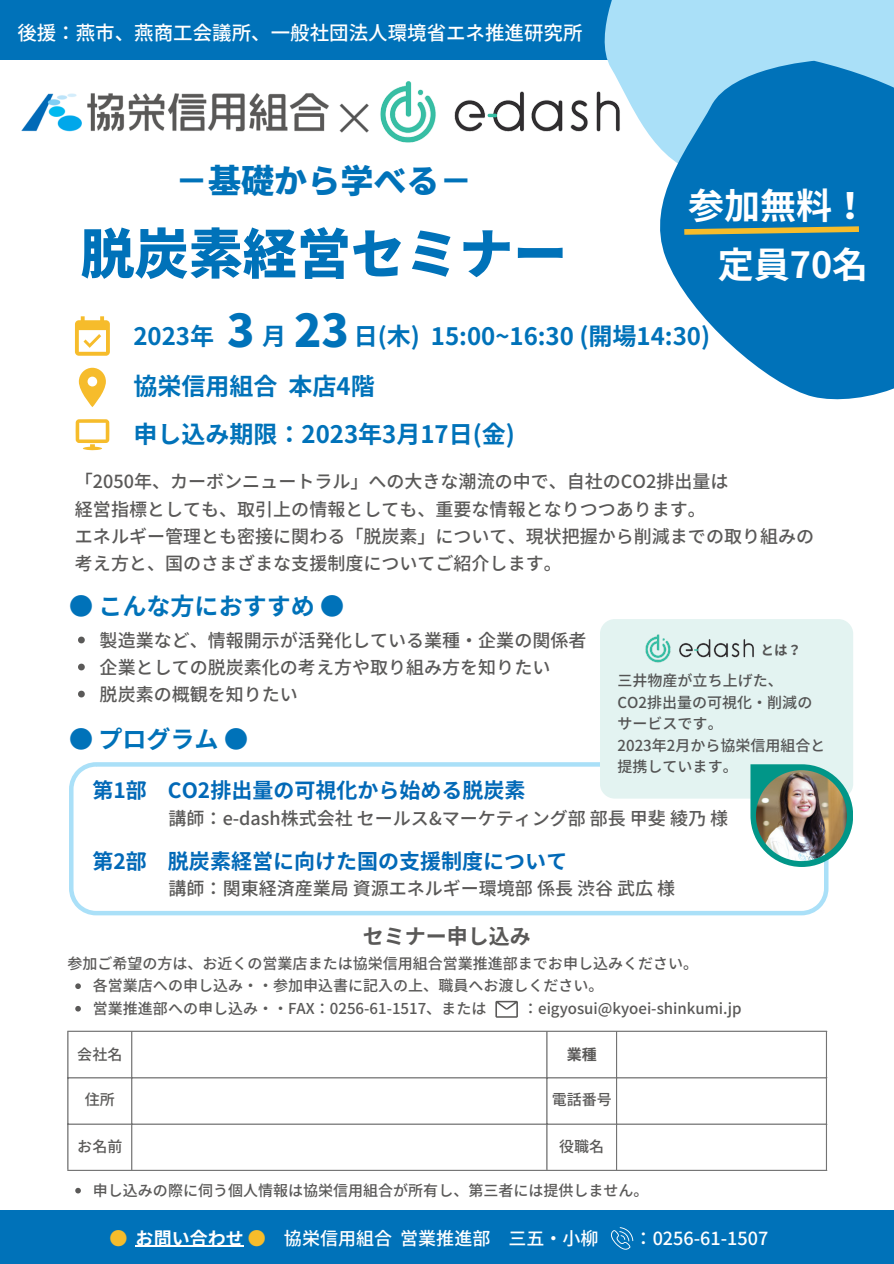
<style>
.page{position:relative;width:894px;height:1264px;background:#fff}
.page>*{position:absolute;margin:0;border:0;box-sizing:border-box;transform-origin:0 0}
.t1{font:800 54px "Source Han Sans JP";color:#0072b9}
.t2{font:800 45px "Source Han Sans JP";color:#0072b9}
.t3{font:45px "Source Han Sans JP";color:#545454}
.t4{font:700 36px/58.5px "Source Han Sans JP";color:#fff;text-align:right}
.t5{font:800 33px "Source Han Sans JP";color:#0072b9}
.t6{font:700 24px/48.2px "Source Han Sans JP";color:#0072b9}
.t7{font:700 21px "Source Han Sans JP";color:#0269b7}
.t8{font:700 21px "Source Han Sans JP";color:#5a5958}
.t9{font:500 19.5px "Source Han Sans JP";color:#fff}
.t10{font:500 18px/27px "Source Han Sans JP";color:#5a5958}
.t11{font:500 18px "Noto Sans JP";color:#fff}
.t12{font:500 15px/22.5px "Source Han Sans JP";color:#5a5958}
.t13{font:500 15px/21.5px "Noto Sans JP";color:#545454}
.t14{font:500 15px "Noto Sans JP";color:#5a5958}
.t15{font:700 15px "Noto Sans JP";color:#5a5958}
.t16{font:700 13.5px "Source Han Sans JP";color:#545454}
.s1{font-weight:700;color:#f6bc2b}
.s2{font-weight:700}
</style>
<div class="page">
<div style="left:0;top:1210px;width:893px;height:53px;background:#0072b9"></div>
<svg style="left:79px;top:368px;width:27px;height:39px"></svg>
<div style="left:0;top:0;width:623px;height:60px;background:#0072b9"></div>
<svg style="left:604px;top:0;width:289px;height:400px;fill:#0072b9"></svg>
<svg style="left:678px;top:223px;width:186px;height:15px;background:#568c86"></svg>
<svg style="left:76px;top:419px;width:33px;height:32px"></svg>
<hr style="left:136px;top:1245px;width:108px;height:1px;background:#fff">
<svg style="left:611px;top:1227px;width:22px;height:22px"></svg>
<svg style="left:75px;top:316px;width:35px;height:40px"></svg>
<img style="left:21px;top:93px;width:308px;height:39px">
<svg style="left:75px;top:983px;width:6px;height:6px"></svg>
<svg style="left:75px;top:1006px;width:6px;height:5px"></svg>
<svg style="left:495px;top:1000px;width:23px;height:17px"></svg>
<hr style="left:67px;top:1031px;width:1px;height:138px;background:#737373">
<hr style="left:131px;top:1031px;width:1px;height:138px;background:#737373">
<hr style="left:546px;top:1031px;width:1px;height:138px;background:#737373">
<hr style="left:616px;top:1031px;width:1px;height:138px;background:#737373">
<hr style="left:825px;top:1031px;width:1px;height:138px;background:#737373">
<hr style="left:67px;top:1030px;width:759px;height:1px;background:#737373">
<hr style="left:67px;top:1077px;width:759px;height:1px;background:#737373">
<hr style="left:67px;top:1123px;width:759px;height:1px;background:#737373">
<hr style="left:67px;top:1169px;width:759px;height:1px;background:#737373">
<svg style="left:69px;top:762px;width:759px;height:153px"></svg>
<div style="left:599px;top:619px;width:253px;height:179px;background:#e3f3f1;border-radius:15px"></div>
<img style="left:645px;top:634px;width:109px;height:28px">
<img style="left:380px;top:77px;width:250px;height:66px">
<svg style="left:75px;top:1187px;width:6px;height:6px"></svg>
<svg style="left:78px;top:636px;width:7px;height:7px"></svg>
<svg style="left:78px;top:663px;width:7px;height:7px"></svg>
<svg style="left:78px;top:690px;width:7px;height:7px"></svg>
<svg style="left:750px;top:764px;width:102px;height:103px"></svg>
<img style="left:755px;top:770px;width:91px;height:91px">
<p class="t9" style="left:17px;top:18px;width:566px">後援：燕市、燕商工会議所、一般社団法人環境省エネ推進研究所</p>
<h2 class="t3" style="left:331px;top:82px;width:47px">×</h2>
<h3 class="t5" style="left:175px;top:154px;width:289px">－基礎から学べる－</h3>
<h1 class="t1" style="left:80px;top:211px;width:488px">脱炭素経営セミナー</h1>
<h3 class="t4" style="left:687px;top:175px;width:182px">参加無料！定員70名</h3>
<h2 class="t2" style="left:227px;top:295px;width:123px">3 23</h2>
<h3 class="t6" style="left:133px;top:311px;width:82px">2023年</h3>
<h3 class="t6" style="left:262px;top:311px;width:21px">月</h3>
<h3 class="t6" style="left:354px;top:311px;width:357px">日 (木) 15:00~16:30 (開場14:30)</h3>
<h3 class="t6" style="left:133px;top:360px;width:383px">協栄信用組合本店4階<br>申し込み期限：2023年3月 17日 (金)</h3>
<p class="t10" style="left:75px;top:467px;width:740px">「2050年、カーボンニュートラル」への大きな潮流の中で、自社のCO2排出量は<br>経営指標としても、取引上の情報としても、重要な情報となりつつあります。<br>エネルギー管理とも密接に関わる「脱炭素」について、現状把握から削減までの取り組みの考え方と、国のさまざまな支援制度についてご紹介します。</p>
<h3 class="t6" style="left:69px;top:580px;width:277px">● こんな方におすすめ ●</h3>
<p class="t10" style="left:100px;top:625px;width:488px">製造業など、情報開示が活発化している業種・企業の関係者企業としての脱炭素化の考え方や取り組み方を知りたい<br>脱炭素の概観を知りたい</p>
<h3 class="t6" style="left:69px;top:713px;width:181px">● プログラム ●</h3>
<p class="t16" style="left:760px;top:639px;width:42px">とは？</p>
<p class="t13" style="left:617px;top:669px;width:209px">三井物産が立ち上げた、<br>CO2排出量の可視化・削減のサービスです。<br>2023年2月から協栄信用組合と提携しています。</p>
<p class="t7" style="left:92px;top:774px;width:434px">第1部 CO2排出量の可視化から始める脱炭素</p>
<p class="t10" style="left:168px;top:803px;width:561px">講師：e-dash株式会社セールス&amp;マーケティング部部長甲斐綾乃様</p>
<p class="t7" style="left:92px;top:844px;width:476px">第2部 脱炭素経営に向けた国の支援制度について</p>
<p class="t10" style="left:168px;top:873px;width:508px">講師：関東経済産業局資源エネルギー環境部係長渋谷武広様</p>
<p class="t8" style="left:362px;top:919px;width:170px">セミナー申し込み</p>
<p class="t12" style="left:67px;top:951px;width:632px">参加ご希望の方は、お近くの営業店または協栄信用組合営業推進部までお申し込みください。</p>
<p class="t12" style="left:93px;top:973px;width:512px">各営業店への申し込み・・参加申込書に記入の上、職員へお渡しください。営業推進部への申し込み・・FAX：0256-61-1517、または</p>
<p class="t12" style="left:523px;top:996px;width:220px">：eigyosui@kyoei-shinkumi.jp</p>
<p class="t14" style="left:77px;top:1042px;width:47px">会社名</p>
<p class="t15" style="left:566px;top:1042px;width:32px">業種</p>
<p class="t14" style="left:85px;top:1088px;width:32px">住所</p>
<p class="t14" style="left:551px;top:1088px;width:62px">電話番号</p>
<p class="t14" style="left:77px;top:1134px;width:47px">お名前</p>
<p class="t14" style="left:559px;top:1134px;width:47px">役職名</p>
<p class="t12" style="left:93px;top:1178px;width:557px">申し込みの際に伺う個人情報は協栄信用組合が所有し、第三者には提供しません。</p>
<p class="t11" style="left:109px;top:1223px;width:490px"><span class="s1">●</span> <span class="s2">お問い合わせ</span> <span class="s1">●</span> 協栄信用組合営業推進部 三五・小柳</p>
<p class="t11" style="left:634px;top:1223px;width:135px">：0256-61-1507</p>
</div>
